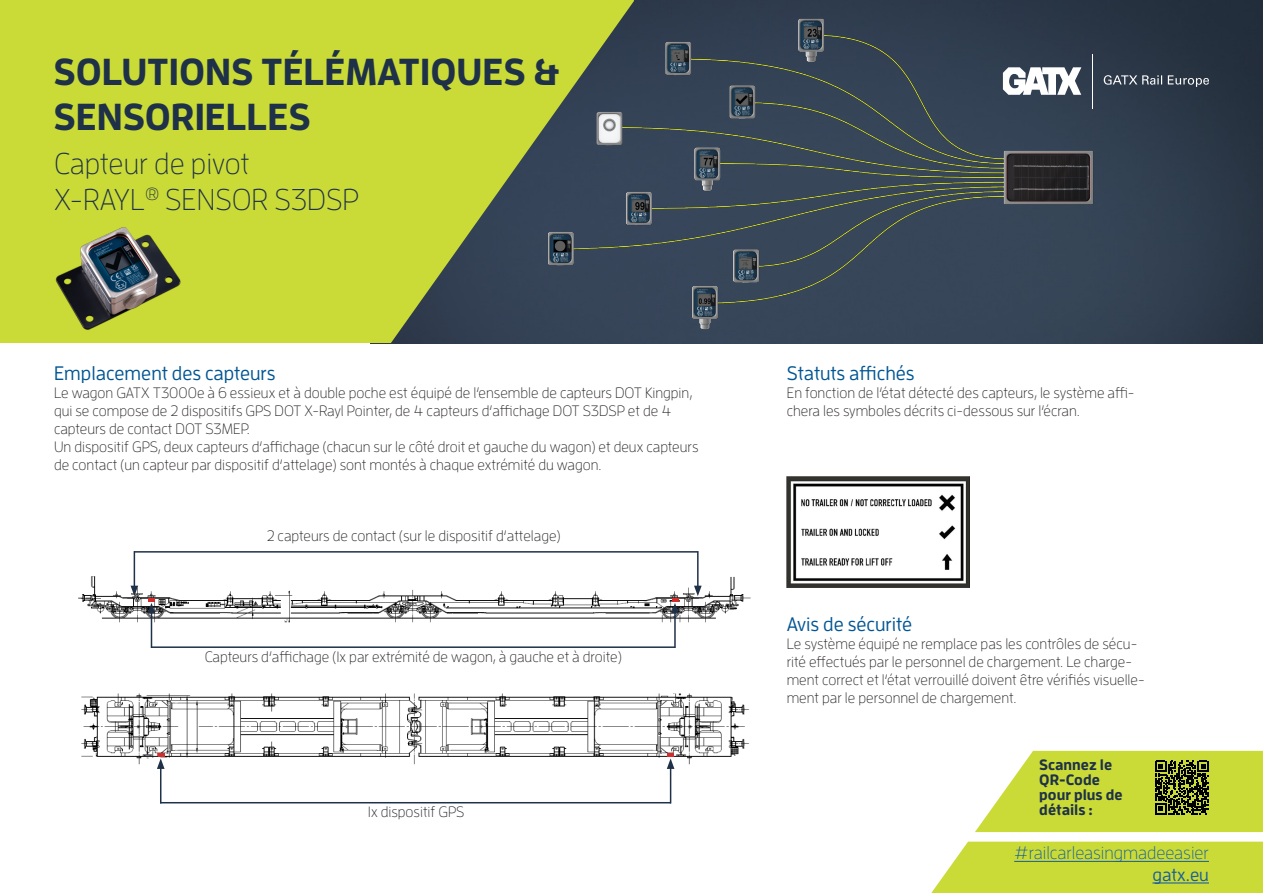
<style>
.page{position:relative;width:1263px;height:893px;background:#fff}
.page>*{position:absolute;margin:0;border:0;box-sizing:border-box;transform-origin:0 0}
.t1{font:700 37.5px/45px "Enzo Pro";color:#1f3148}
.t2{font:300 30px "Enzo Pro";color:#1f3148}
.t3{font:500 19.5px "Enzo Pro";color:#005594}
.t4{font:300 18px "Enzo Pro";color:#175d9e}
.t5{font:500 18px "Enzo Pro";color:#175d9e}
.t6{font:300 15px/18px "Enzo Pro";color:#231f20}
.t7{font:700 15px/15px "Enzo Pro";color:#1f3148}
</style>
<div class="page">
<img style="left:1144px;top:0;width:119px;height:343px">
<img style="left:521px;top:0;width:623px;height:344px">
<svg style="left:0;top:0;width:634px;height:343px;fill:#cadb37"></svg>
<svg style="left:1104px;top:75px;width:105px;height:12px"></svg>
<svg style="left:1003px;top:67px;width:78px;height:28px"></svg>
<hr style="left:1092px;top:54px;width:1px;height:54px;background:#fff">
<svg style="left:931px;top:751px;width:332px;height:142px;fill:#cadb37"></svg>
<img style="left:787px;top:476px;width:182px;height:112px">
<img style="left:81px;top:693px;width:668px;height:72px">
<img style="left:78px;top:577px;width:673px;height:49px">
<hr style="left:134px;top:551px;width:1px;height:37px;background:#1f3148">
<svg style="left:131px;top:586px;width:7px;height:10px"></svg>
<hr style="left:697px;top:551px;width:1px;height:37px;background:#1f3148">
<svg style="left:694px;top:586px;width:8px;height:10px"></svg>
<hr style="left:134px;top:551px;width:564px;height:2px;background:#1f3148">
<hr style="left:151px;top:611px;width:1px;height:37px;background:#1f3148">
<svg style="left:148px;top:599px;width:7px;height:14px"></svg>
<hr style="left:674px;top:611px;width:2px;height:37px;background:#1f3148">
<svg style="left:671px;top:598px;width:8px;height:15px"></svg>
<hr style="left:151px;top:646px;width:524px;height:2px;background:#1f3148">
<hr style="left:160px;top:767px;width:1px;height:36px;background:#1f3148">
<svg style="left:157px;top:753px;width:8px;height:16px"></svg>
<hr style="left:670px;top:767px;width:1px;height:36px;background:#1f3148">
<svg style="left:667px;top:753px;width:7px;height:16px"></svg>
<hr style="left:160px;top:802px;width:511px;height:1px;background:#1f3148">
<img style="left:54px;top:223px;width:128px;height:120px">
<hr style="left:1014px;top:861px;width:195px;height:1px;background:#175d9e">
<hr style="left:1152px;top:882px;width:57px;height:1px;background:#175d9e">
<svg style="left:1155px;top:761px;width:54px;height:53px"></svg>
<p class="t1" style="left:54px;top:48px;width:508px">SOLUTIONS TÉLÉMATIQUES &amp;<br>SENSORIELLES</p>
<p class="t2" style="left:54px;top:145px;width:197px">Capteur de pivot</p>
<p class="t2" style="left:54px;top:182px;width:306px">X-RAYL<sup>®</sup> SENSOR S3DSP</p>
<p class="t3" style="left:54px;top:361px;width:223px">Emplacement des capteurs</p>
<p class="t6" style="left:54px;top:383px;width:640px">Le wagon GATX T3000e à 6 essieux et à double poche est équipé de l‘ensemble de capteurs DOT Kingpin, qui se compose de 2 dispositifs GPS DOT X-Rayl Pointer, de 4 capteurs d‘affichage DOT S3DSP et de 4 capteurs de contact DOT S3MEP.</p>
<p class="t6" style="left:54px;top:437px;width:646px">Un dispositif GPS, deux capteurs d‘affichage (chacun sur le côté droit et gauche du wagon) et deux capteurs de contact (un capteur par dispositif d‘attelage) sont montés à chaque extrémité du wagon.</p>
<p class="t6" style="left:267px;top:526px;width:295px">2 capteurs de contact (sur le dispositif d‘attelage)</p>
<p class="t6" style="left:205px;top:647px;width:418px">Capteurs d‘affichage (1x par extrémité de wagon, à gauche et à droite)</p>
<p class="t6" style="left:368px;top:802px;width:98px">1x dispositif GPS</p>
<p class="t3" style="left:787px;top:361px;width:129px">Statuts affichés</p>
<p class="t6" style="left:787px;top:383px;width:349px">En fonction de l‘état détecté des capteurs, le système affi&shy;chera les symboles décrits ci-dessous sur l‘écran.</p>
<p class="t3" style="left:787px;top:612px;width:127px">Avis de sécurité</p>
<p class="t6" style="left:787px;top:635px;width:359px">Le système équipé ne remplace pas les contrôles de sécu&shy;rité effectués par le personnel de chargement. Le charge&shy;ment correct et l‘état verrouillé doivent être vérifiés visuelle&shy;ment par le personnel de chargement.</p>
<p class="t7" style="left:1039px;top:756px;width:85px">Scannez le<br>QR-Code pour plus de détails :</p>
<p class="t4" style="left:1014px;top:842px;width:196px">#railcarleasingmadeeasier</p>
<p class="t5" style="left:1152px;top:864px;width:58px">gatx.eu</p>
</div>
